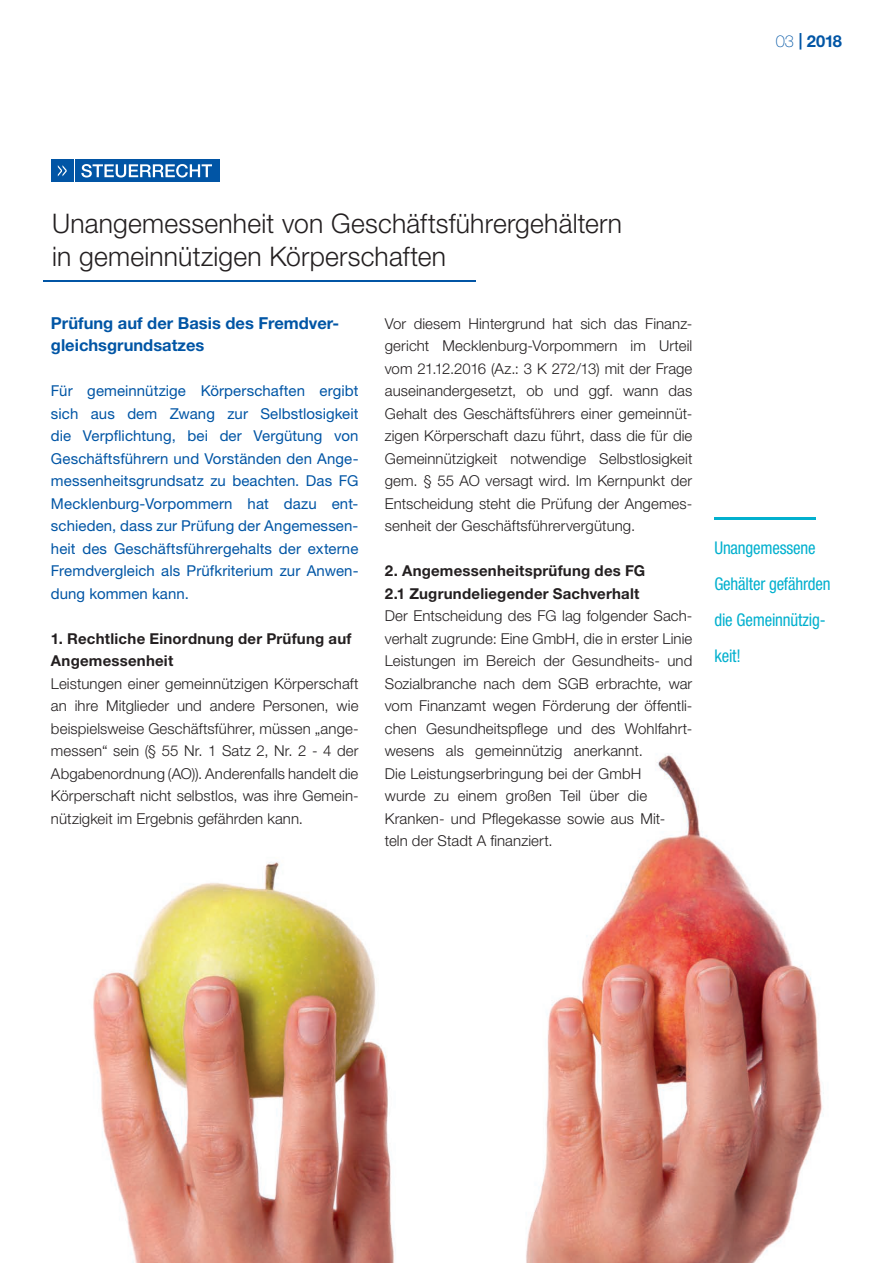
<style>
.page{position:relative;width:893px;height:1263px;background:#fff}
.page>*{position:absolute;margin:0;border:0;box-sizing:border-box;transform-origin:0 0}
.t1{font:300 27px/33px "Helvetica Neue LT";letter-spacing:.01em;color:#231f20}
.t2{font:condensed 17.55px/36px "Helvetica Neue LT";letter-spacing:-.01em;color:#02b0ce;scale:.96 1}
.t3{font:700 16.5px/22.5px "Helvetica Neue LT";color:#0155a5}
.t4{font:300 15px/22.5px "Helvetica Neue LT";letter-spacing:.005em;color:#231f20;text-align:justify}
.t5{font:15px/22.5px "Helvetica Neue LT";letter-spacing:.005em;color:#0155a5;text-align:justify}
.t6{font:700 15px/22.5px "Helvetica Neue LT";letter-spacing:.015em;color:#231f20}
.s1{font-weight:100}
</style>
<div class="page">
<img style="left:93px;top:754px;width:731px;height:509px">
<hr style="left:714px;top:517px;width:102px;height:3px;background:#02b0ce">
<hr style="left:44px;top:280px;width:431px;height:2px;background:#0155a5">
<div style="left:51px;top:160px;width:22px;height:22px;background:#0155a5"></div>
<div style="left:75px;top:160px;width:145px;height:22px;background:#0155a5"></div>
<svg style="left:58px;top:165px;width:9px;height:11px"></svg>
<svg style="left:81px;top:164px;width:131px;height:14px"></svg>
<p class="t3" style="left:776px;top:32px;width:68px"><span class="s1">03</span> | 2018</p>
<h1 class="t1" style="left:52px;top:210px;width:571px">Unangemessenheit von Geschäftsführergehältern in gemeinnützigen Körperschaften</h1>
<p class="t3" style="left:51px;top:313px;width:290px">Prüfung auf der Basis des Fremdver&shy;gleichsgrundsatzes</p>
<p class="t5" style="left:51px;top:381px;width:309px">Für gemeinnützige Körperschaften ergibt sich aus dem Zwang zur Selbstlosigkeit die Verpflichtung, bei der Vergütung von Geschäftsführern und Vorständen den Ange&shy;messenheitsgrundsatz zu beachten. Das FG Mecklenburg-Vorpommern hat dazu ent&shy;schieden, dass zur Prüfung der Angemessen&shy;heit des Geschäftsführergehalts der externe Fremdvergleich als Prüfkriterium zur Anwen&shy;dung kommen kann.</p>
<p class="t6" style="left:51px;top:629px;width:302px">1. Rechtliche Einordnung der Prüfung auf<br>Angemessenheit</p>
<p class="t4" style="left:51px;top:674px;width:309px">Leistungen einer gemeinnützigen Körperschaft an ihre Mitglieder und andere Personen, wie beispielsweise Geschäftsführer, müssen „ange&shy;messen“ sein (§ 55 Nr. 1 Satz 2, Nr. 2 - 4 der Abgabenordnung (AO)). Anderenfalls handelt die Körperschaft nicht selbstlos, was ihre Gemein&shy;nützigkeit im Ergebnis gefährden kann.</p>
<p class="t4" style="left:385px;top:314px;width:309px">Vor diesem Hintergrund hat sich das Finanz&shy;gericht Mecklenburg-Vorpommern im Urteil vom 21.12.2016 (Az.: 3 K 272/13) mit der Frage auseinandergesetzt, ob und ggf. wann das Gehalt des Geschäftsführers einer gemeinnüt&shy;zigen Körperschaft dazu führt, dass die für die Gemeinnützigkeit notwendige Selbstlosigkeit gem. § 55 AO versagt wird. Im Kernpunkt der Entscheidung steht die Prüfung der Angemes&shy;senheit der Geschäftsführervergütung.</p>
<p class="t6" style="left:385px;top:561px;width:262px">2. Angemessenheitsprüfung des FG<br>2.1 Zugrundeliegender Sachverhalt</p>
<p class="t4" style="left:385px;top:606px;width:309px;text-align:left">Der Entscheidung des FG lag folgender Sach&shy;verhalt zugrunde: Eine GmbH, die in erster Linie Leistungen im Bereich der Gesundheits- und Sozialbranche nach dem SGB erbrachte, war vom Finanzamt wegen Förderung der öffentli&shy;chen Gesundheitspflege und des Wohlfahrt&shy;wesens als gemeinnützig anerkannt.<br>Die Leistungserbringung bei der GmbH<br>wurde zu einem großen Teil über die Kranken- und Pflegekasse sowie aus Mit-<br>teln der Stadt A finanziert.</p>
<p class="t2" style="left:714px;top:531px;width:123px">Unangemessene<br>Gehälter gefährden die Gemeinnützig&shy;keit!</p>
</div>
